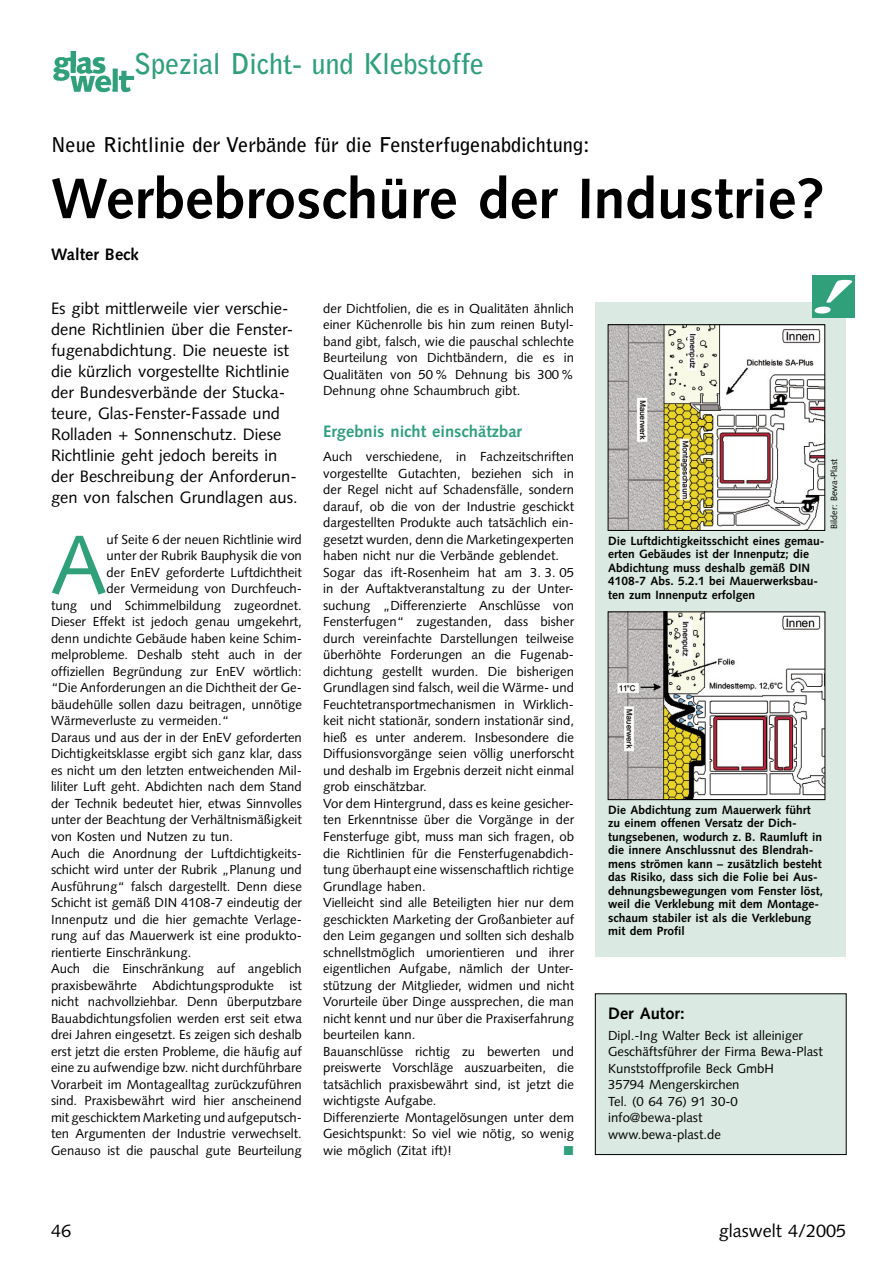
<style>
.page{position:relative;width:893px;height:1263px;background:#fff}
.page>*{position:absolute;margin:0;border:0;box-sizing:border-box;transform-origin:0 0}
.GW_Grundtext_mit_Initial{font:83.25px "Syntax";color:#30a07a}
.GW_Headline_38p{font:700 57px "Syntax";color:#000}
.GW_Rubriken{font:700 28.5px "Bell Gothic";letter-spacing:-.01em;color:#30a07a}
.GW_DZ_schwarz{font:700 20.25px "Bell Gothic";color:#000}
.t1{font:18px "Syntax";color:#000}
.GW_Vorspann_11_14{font:16.5px/21px "Syntax";color:#000}
.GW_Zwischenüberschrift_11_14{font:700 16.5px "Syntax";color:#30a07a}
.GW_Autor_11_14{font:700 16.5px "Syntax";color:#000}
.GW_Infokasten_Überschrift{font:700 16.5px "Syntax";color:#000}
.GW_Grundtext_8_75_11{font:13.2px/16.5px "Syntax";color:#000;text-align:justify}
.GW_Grundtext_mit_Initial-2{font:13.2px "Syntax";color:#000}
.GW_BU_8_9{font:700 12px/13.5px "Syntax";color:#000}
.GW_Bildvermerk{font:9px "Syntax";color:#000}
</style>
<div class="page">
<img style="left:53px;top:51px;width:82px;height:42px">
<div style="left:595px;top:302px;width:251px;height:654px;background:#dae9e1"></div>
<div style="left:812px;top:275px;width:43px;height:43px;background:#30a07a"></div>
<svg style="left:815px;top:280px;width:38px;height:34px"></svg>
<div style="left:595px;top:994px;width:251px;height:160px;background:#dae9e1"></div>
<img style="left:610px;top:327px;width:213px;height:202px">
<div style="left:608px;top:325px;width:217px;height:206px;border:1px solid #000"></div>
<img style="left:610px;top:614px;width:213px;height:184px">
<div style="left:608px;top:612px;width:217px;height:188px;border:1px solid #000"></div>
<p class="GW_Rubriken" style="left:134px;top:46px;width:351px">Spezial Dicht- und Klebstoffe</p>
<p class="GW_DZ_schwarz" style="left:51px;top:133px;width:540px">Neue Richtlinie der Verbände für die Fensterfugenabdichtung:</p>
<p class="GW_Headline_38p" style="left:51px;top:166px;width:775px">Werbebroschüre der Industrie?</p>
<p class="GW_Autor_11_14" style="left:51px;top:245px;width:89px">Walter Beck</p>
<p class="GW_Vorspann_11_14" style="left:51px;top:298px;width:248px">Es gibt mittlerweile vier verschie&shy;dene Richtlinien über die Fenster&shy;fugenabdichtung. Die neueste ist die kürzlich vorgestellte Richtlinie der Bundesverbände der Stucka&shy;teure, Glas-Fenster-Fassade und Rolladen + Sonnenschutz. Diese Richtlinie geht jedoch bereits in der Beschreibung der Anforderun&shy;gen von falschen Grundlagen aus.</p>
<p class="GW_Grundtext_mit_Initial" style="left:51px;top:515px;width:57px">A</p>
<p class="GW_Grundtext_mit_Initial-2" style="left:107px;top:531px;width:197px">uf Seite 6 der neuen Richtlinie wird</p>
<p class="GW_Grundtext_mit_Initial-2" style="left:107px;top:548px;width:197px">unter der Rubrik Bauphysik die von</p>
<p class="GW_Grundtext_mit_Initial-2" style="left:107px;top:564px;width:197px">der EnEV geforderte Luftdichtheit</p>
<p class="GW_Grundtext_mit_Initial-2" style="left:107px;top:581px;width:197px">der Vermeidung von Durchfeuch-</p>
<p class="GW_Grundtext_mit_Initial-2" style="left:51px;top:597px;width:252px">tung und Schimmelbildung zugeordnet.</p>
<p class="GW_Grundtext_mit_Initial-2" style="left:51px;top:614px;width:252px">Dieser Effekt ist jedoch genau umgekehrt,</p>
<p class="GW_Grundtext_mit_Initial-2" style="left:51px;top:630px;width:252px">denn undichte Gebäude haben keine Schim-</p>
<p class="GW_Grundtext_mit_Initial-2" style="left:51px;top:647px;width:252px">melprobleme. Deshalb steht auch in der</p>
<p class="GW_Grundtext_mit_Initial-2" style="left:51px;top:663px;width:252px">offiziellen Begründung zur EnEV wörtlich:</p>
<p class="GW_Grundtext_mit_Initial-2" style="left:51px;top:680px;width:252px">“Die Anforderungen an die Dichtheit der Ge-</p>
<p class="GW_Grundtext_mit_Initial-2" style="left:51px;top:697px;width:252px">bäudehülle sollen dazu beitragen, unnötige</p>
<p class="GW_Grundtext_mit_Initial-2" style="left:51px;top:713px;width:179px">Wärmeverluste zu vermeiden.“</p>
<p class="GW_Grundtext_8_75_11" style="left:51px;top:729px;width:252px">Daraus und aus der in der EnEV geforderten Dichtigkeitsklasse ergibt sich ganz klar, dass es nicht um den letzten entweichenden Mil&shy;liliter Luft geht. Abdichten nach dem Stand der Technik bedeutet hier, etwas Sinnvolles unter der Beachtung der Verhältnismäßigkeit von Kosten und Nutzen zu tun.</p>
<p class="GW_Grundtext_8_75_11" style="left:51px;top:845px;width:252px">Auch die Anordnung der Luftdichtigkeits&shy;schicht wird unter der Rubrik „Planung und Ausführung“ falsch dargestellt. Denn diese Schicht ist gemäß DIN 4108-7 eindeutig der Innenputz und die hier gemachte Verlage&shy;rung auf das Mauerwerk ist eine produkto&shy;rientierte Einschränkung.</p>
<p class="GW_Grundtext_8_75_11" style="left:51px;top:960px;width:252px">Auch die Einschränkung auf angeblich praxisbewährte Abdichtungsprodukte ist nicht nachvollziehbar. Denn überputzbare Bauabdichtungsfolien werden erst seit etwa drei Jahren eingesetzt. Es zeigen sich deshalb erst jetzt die ersten Probleme, die häufig auf eine zu aufwendige bzw. nicht durchführbare Vorarbeit im Montagealltag zurückzuführen sind. Praxisbewährt wird hier anscheinend mit geschicktem Marketing und aufgeputsch&shy;ten Argumenten der Industrie verwechselt.<br>Genauso ist die pauschal gute Beurteilung</p>
<p class="GW_Grundtext_8_75_11" style="left:323px;top:300px;width:252px">der Dichtfolien, die es in Qualitäten ähnlich einer Küchenrolle bis hin zum reinen Butyl&shy;band gibt, falsch, wie die pauschal schlechte Beurteilung von Dichtbändern, die es in Qualitäten von 50 % Dehnung bis 300 % Dehnung ohne Schaumbruch gibt.</p>
<p class="GW_Zwischenüberschrift_11_14" style="left:323px;top:422px;width:200px">Ergebnis nicht einschätzbar</p>
<p class="GW_Grundtext_8_75_11" style="left:323px;top:449px;width:252px">Auch verschiedene, in Fachzeitschriften vorgestellte Gutachten, beziehen sich in der Regel nicht auf Schadensfälle, sondern darauf, ob die von der Industrie geschickt dargestellten Produkte auch tatsächlich ein&shy;gesetzt wurden, denn die Marketingexperten haben nicht nur die Verbände geblendet.</p>
<p class="GW_Grundtext_8_75_11" style="left:323px;top:564px;width:252px">Sogar das ift-Rosenheim hat am 3. 3. 05 in der Auftaktveranstaltung zu der Unter&shy;suchung „Differenzierte Anschlüsse von Fensterfugen“ zugestanden, dass bisher durch vereinfachte Darstellungen teilweise überhöhte Forderungen an die Fugenab&shy;dichtung gestellt wurden. Die bisherigen Grundlagen sind falsch, weil die Wärme- und Feuchtetransportmechanismen in Wirklich&shy;keit nicht stationär, sondern instationär sind, hieß es unter anderem. Insbesondere die Diffusionsvorgänge seien völlig unerforscht und deshalb im Ergebnis derzeit nicht einmal grob einschätzbar.</p>
<p class="GW_Grundtext_8_75_11" style="left:323px;top:795px;width:252px">Vor dem Hintergrund, dass es keine gesicher&shy;ten Erkenntnisse über die Vorgänge in der Fensterfuge gibt, muss man sich fragen, ob die Richtlinien für die Fensterfugenabdich&shy;tung überhaupt eine wissenschaftlich richtige Grundlage haben.</p>
<p class="GW_Grundtext_8_75_11" style="left:323px;top:894px;width:252px">Vielleicht sind alle Beteiligten hier nur dem geschickten Marketing der Großanbieter auf den Leim gegangen und sollten sich deshalb schnellstmöglich umorientieren und ihrer eigentlichen Aufgabe, nämlich der Unter&shy;stützung der Mitglieder, widmen und nicht Vorurteile über Dinge aussprechen, die man nicht kennt und nur über die Praxiserfahrung beurteilen kann.</p>
<p class="GW_Grundtext_8_75_11" style="left:323px;top:1043px;width:252px">Bauanschlüsse richtig zu bewerten und preiswerte Vorschläge auszuarbeiten, die tatsächlich praxisbewährt sind, ist jetzt die wichtigste Aufgabe.</p>
<p class="GW_Grundtext_8_75_11" style="left:323px;top:1109px;width:252px">Differenzierte Montagelösungen unter dem Gesichtspunkt: So viel wie nötig, so wenig wie möglich (Zitat ift)!</p>
<p class="GW_Bildvermerk" style="left:828px;top:528px;width:71px;rotate:-90deg">Bilder: Bewa-Plast</p>
<p class="GW_BU_8_9" style="left:608px;top:534px;width:218px">Die Luftdichtigkeitsschicht eines gemau&shy;erten Gebäudes ist der Innenputz; die Abdichtung muss deshalb gemäß DIN 4108-7 Abs. 5.2.1 bei Mauerwerksbau&shy;ten zum Innenputz erfolgen</p>
<p class="GW_BU_8_9" style="left:608px;top:803px;width:217px">Die Abdichtung zum Mauerwerk führt zu einem offenen Versatz der Dich&shy;tungsebenen, wodurch z. B. Raumluft in die innere Anschlussnut des Blendrah&shy;mens strömen kann – zusätzlich besteht das Risiko, dass sich die Folie bei Aus&shy;dehnungsbewegungen vom Fenster löst, weil die Verklebung mit dem Montage&shy;schaum stabiler ist als die Verklebung mit dem Profil</p>
<p class="GW_Infokasten_Überschrift" style="left:608px;top:1004px;width:78px">Der Autor:</p>
<p class="GW_Grundtext_8_75_11" style="left:608px;top:1027px;width:216px;text-align:left">Dipl.-Ing Walter Beck ist alleiniger<br>Geschäftsführer der Firma Bewa-Plast<br>Kunststoffprofile Beck GmbH</p>
<p class="GW_Grundtext_8_75_11" style="left:608px;top:1076px;width:133px">35794 Mengerskirchen</p>
<p class="GW_Grundtext_8_75_11" style="left:608px;top:1093px;width:131px">Tel. (0 64 76) 91 30-0</p>
<p class="GW_Grundtext_8_75_11" style="left:608px;top:1109px;width:96px">info@bewa-plast</p>
<p class="GW_Grundtext_8_75_11" style="left:608px;top:1126px;width:114px">www.bewa-plast.de</p>
<p class="t1" style="left:51px;top:1220px;width:22px">46</p>
<p class="t1" style="left:719px;top:1220px;width:129px">glaswelt 4/2005</p>
</div>
